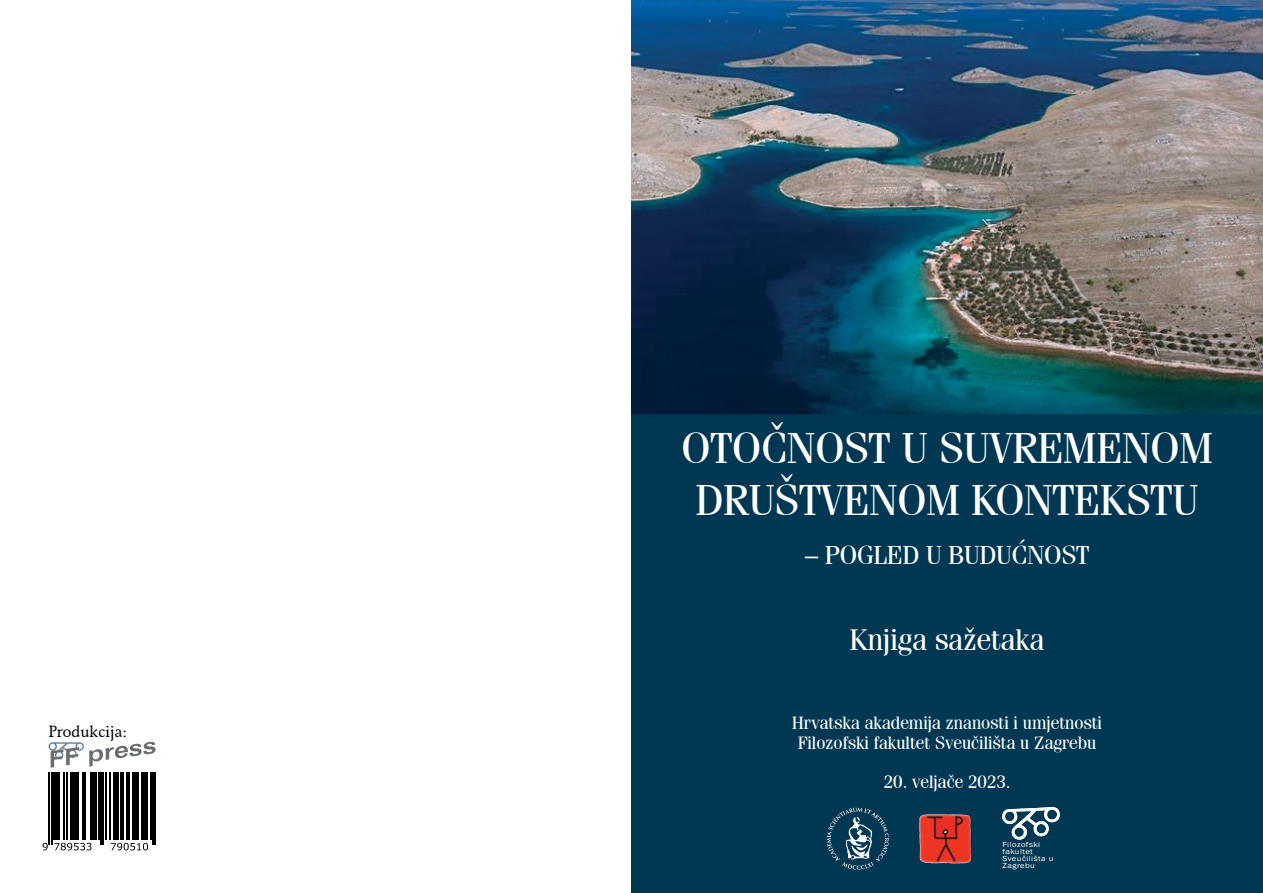
<style>
.page{position:relative;width:1263px;height:893px;background:#fff}
.page>*{position:absolute;margin:0;border:0;box-sizing:border-box;transform-origin:0 0}
.t1{font:43.65px/52.5px "Fenice IT Cby L2";color:#fff;text-align:center}
.t2{font:30px "Fenice IT Cby L2";color:#fff}
.t3{font:26.25px "Fenice IT Cby L2";color:#fff}
.t4{font:18px/19.5px "Fenice IT Cby L2";color:#fff;text-align:center}
.t5{font:500 15.75px "Schneidler L2";color:#000}
.t6{font:7.5px/7.1px "Franklin Gothic";letter-spacing:.05em;color:#fff;scale:1.15 1}
</style>
<div class="page">
<img style="left:631px;top:0;width:632px;height:893px">
<hr style="left:49px;top:773px;width:1px;height:72px;background:#000">
<hr style="left:51px;top:773px;width:1px;height:72px;background:#000">
<hr style="left:53px;top:773px;width:4px;height:67px;background:#000">
<hr style="left:58px;top:773px;width:2px;height:67px;background:#000">
<hr style="left:63px;top:773px;width:1px;height:67px;background:#000">
<hr style="left:67px;top:773px;width:1px;height:67px;background:#000">
<hr style="left:70px;top:773px;width:1px;height:67px;background:#000">
<hr style="left:72px;top:773px;width:4px;height:67px;background:#000">
<hr style="left:77px;top:773px;width:2px;height:67px;background:#000">
<hr style="left:82px;top:773px;width:2px;height:67px;background:#000">
<hr style="left:85px;top:773px;width:1px;height:67px;background:#000">
<hr style="left:90px;top:773px;width:1px;height:67px;background:#000">
<hr style="left:93px;top:773px;width:4px;height:67px;background:#000">
<hr style="left:98px;top:773px;width:1px;height:67px;background:#000">
<hr style="left:100px;top:773px;width:2px;height:72px;background:#000">
<hr style="left:103px;top:773px;width:1px;height:72px;background:#000">
<hr style="left:105px;top:773px;width:1px;height:67px;background:#000">
<hr style="left:109px;top:773px;width:2px;height:67px;background:#000">
<hr style="left:113px;top:773px;width:3px;height:67px;background:#000">
<hr style="left:117px;top:773px;width:1px;height:67px;background:#000">
<hr style="left:121px;top:773px;width:3px;height:67px;background:#000">
<hr style="left:126px;top:773px;width:1px;height:67px;background:#000">
<hr style="left:129px;top:773px;width:1px;height:67px;background:#000">
<hr style="left:132px;top:773px;width:3px;height:67px;background:#000">
<hr style="left:136px;top:773px;width:3px;height:67px;background:#000">
<hr style="left:141px;top:773px;width:2px;height:67px;background:#000">
<hr style="left:144px;top:773px;width:4px;height:67px;background:#000">
<hr style="left:150px;top:773px;width:1px;height:67px;background:#000">
<hr style="left:152px;top:773px;width:1px;height:72px;background:#000">
<hr style="left:154px;top:773px;width:2px;height:72px;background:#000">
<svg style="left:43px;top:843px;width:105px;height:7px"></svg>
<img style="left:48px;top:742px;width:108px;height:26px">
<svg style="left:1002px;top:807px;width:58px;height:33px"></svg>
<img style="left:1002px;top:807px;width:49px;height:15px">
<img style="left:846px;top:807px;width:23px;height:7px">
<img style="left:919px;top:814px;width:12px;height:26px">
<p class="t5" style="left:49px;top:721px;width:80px">Produkcija:</p>
<h1 class="t1" style="left:681px;top:421px;width:533px">OTOČNOST U SUVREMENOM<br>DRUŠTVENOM KONTEKSTU</h1>
<h3 class="t3" style="left:805px;top:538px;width:239px">– pogled u budućnost</h3>
<h2 class="t2" style="left:850px;top:621px;width:196px">Knjiga sažetaka</h2>
<p class="t4" style="left:792px;top:713px;width:311px">Hrvatska akademija znanosti i umjetnosti<br>Filozofski fakultet Sveučilišta u Zagrebu</p>
<p class="t4" style="left:884px;top:771px;width:128px">20. veljače 2023.</p>
<p class="t6" style="left:1002px;top:841px;width:46px">Filozofski fakultet<br>Sveučilišta u<br>Zagrebu</p>
</div>
